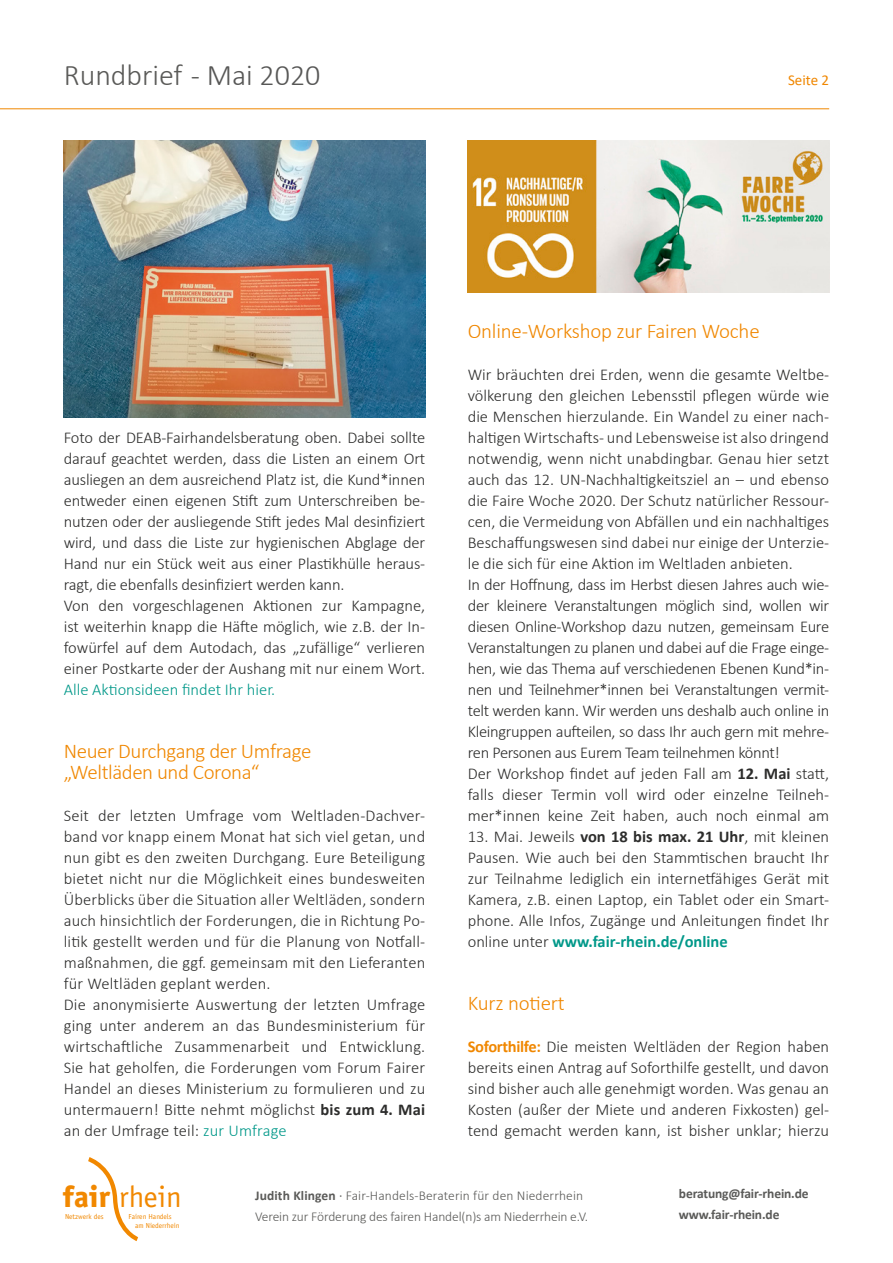
<style>
.page{position:relative;width:893px;height:1263px;background:#fff}
.page>*{position:absolute;margin:0;border:0;box-sizing:border-box;transform-origin:0 0}
.t1{font:300 30px "Calibri";color:#5a5a58}
.t2{font:30px "Officina Sans";color:#f18800}
.t3{font:300 21px/21px "Calibri";letter-spacing:-.02em;color:#f08700}
.t4{font:300 16.5px/21px "Calibri";color:#2d2d2c}
.t5{font:300 16.5px "Calibri";color:#009889}
.t6{font:15px "Calibri";color:#f08700}
.t7{font:300 13.5px/21px "Calibri";letter-spacing:-.01em;color:#5a5a58}
.t8{font:700 13.5px/21px "Calibri";letter-spacing:-.01em;color:#5a5a58}
.t9{font:7.35px/8.9px "Officina Sans";color:#f18800}
.s1{color:#575756}
.s2{font-weight:700}
.s3{color:#009889}
.s4{font-weight:700;color:#009889}
.s5{font-weight:700;color:#f08700}
.s6{font-family:"Officina San ITC";font-weight:800}
.s7{font-weight:400}
</style>
<div class="page">
<svg style="left:88px;top:1157px;width:50px;height:84px"></svg>
<hr style="left:0;top:108px;width:829px;height:1px;background:#f08700">
<img style="left:64px;top:141px;width:361px;height:277px">
<img style="left:468px;top:141px;width:361px;height:152px">
<h1 class="t1" style="left:64px;top:57px;width:258px">Rundbrief - <span class="s1">Mai 2020</span></h1>
<p class="t6" style="left:788px;top:69px;width:43px">Seite 2</p>
<p class="t4" style="left:64px;top:427px;width:363px">Foto der DEAB-Fairhandelsberatung oben. Dabei sollte darauf geachtet werden, dass die Listen an einem Ort ausliegen an dem ausreichend Platz ist, die Kund*innen entweder einen eigenen Stift zum Unterschreiben be&shy;nutzen oder der ausliegende Stift jedes Mal desinfiziert wird, und dass die Liste zur hygienischen Abglage der Hand nur ein Stück weit aus einer Plastikhülle heraus&shy;ragt, die ebenfalls desinfiziert werden kann.<br>Von den vorgeschlagenen Aktionen zur Kampagne, ist weiterhin knapp die Häfte möglich, wie z.B. der In&shy;fowürfel auf dem Autodach, das „zufällige“ verlieren einer Postkarte oder der Aushang mit nur einem Wort.</p>
<p class="t5" style="left:64px;top:679px;width:213px">Alle Aktionsideen findet Ihr hier.</p>
<p class="t3" style="left:64px;top:740px;width:249px">Neuer Durchgang der Umfrage „Weltläden und Corona“</p>
<p class="t4" style="left:64px;top:805px;width:363px">Seit der letzten Umfrage vom Weltladen-Dachver&shy;band vor knapp einem Monat hat sich viel getan, und nun gibt es den zweiten Durchgang. Eure Beteiligung bietet nicht nur die Möglichkeit eines bundesweiten Überblicks über die Situation aller Weltläden, sondern auch hinsichtlich der Forderungen, die in Richtung Po&shy;litik gestellt werden und für die Planung von Notfall&shy;maßnahmen, die ggf. gemeinsam mit den Lieferanten für Weltläden geplant werden.<br>Die anonymisierte Auswertung der letzten Umfrage ging unter anderem an das Bundesministerium für wirtschaftliche Zusammenarbeit und Entwicklung.<br>Sie hat geholfen, die Forderungen vom Forum Fairer Handel an dieses Ministerium zu formulieren und zu untermauern! Bitte nehmt möglichst <span class="s2">bis zum 4. Mai </span>an der Umfrage teil: <span class="s3">zur Umfrage</span></p>
<p class="t3" style="left:468px;top:321px;width:293px">Online-Workshop zur Fairen Woche</p>
<p class="t4" style="left:468px;top:364px;width:363px">Wir bräuchten drei Erden, wenn die gesamte Weltbe&shy;völkerung den gleichen Lebensstil pflegen würde wie die Menschen hierzulande. Ein Wandel zu einer nach&shy;haltigen Wirtschafts- und Lebensweise ist also dringend notwendig, wenn nicht unabdingbar. Genau hier setzt auch das 12. UN-Nachhaltigkeitsziel an – und ebenso die Faire Woche 2020. Der Schutz natürlicher Ressour&shy;cen, die Vermeidung von Abfällen und ein nachhaltiges Beschaffungswesen sind dabei nur einige der Unterzie&shy;le die sich für eine Aktion im Weltladen anbieten.<br>In der Hoffnung, dass im Herbst diesen Jahres auch wie&shy;der kleinere Veranstaltungen möglich sind, wollen wir diesen Online-Workshop dazu nutzen, gemeinsam Eure Veranstaltungen zu planen und dabei auf die Frage einge&shy;hen, wie das Thema auf verschiedenen Ebenen Kund*in&shy;nen und Teilnehmer*innen bei Veranstaltungen vermit&shy;telt werden kann. Wir werden uns deshalb auch online in Kleingruppen aufteilen, so dass Ihr auch gern mit mehre&shy;ren Personen aus Eurem Team teilnehmen könnt!<br>Der Workshop findet auf jeden Fall am <span class="s2">12. Mai</span> statt, falls dieser Termin voll wird oder einzelne Teilneh&shy;mer*innen keine Zeit haben, auch noch einmal am</p>
<p class="t4" style="left:468px;top:826px;width:363px;text-align:justify">13. Mai. Jeweils <span class="s2">von 18 bis max. 21 Uhr</span>, mit kleinen Pausen. Wie auch bei den Stammtischen braucht Ihr zur Teilnahme lediglich ein internetfähiges Gerät mit Kamera, z.B. einen Laptop, ein Tablet oder ein Smart&shy;phone. Alle Infos, Zugänge und Anleitungen findet Ihr online unter <span class="s4">www.fair-rhein.de/online</span></p>
<p class="t3" style="left:468px;top:993px;width:99px">Kurz notiert</p>
<p class="t4" style="left:468px;top:1036px;width:363px;text-align:justify"><span class="s5">Soforthilfe:</span> Die meisten Weltläden der Region haben bereits einen Antrag auf Soforthilfe gestellt, und davon sind bisher auch alle genehmigt worden. Was genau an Kosten (außer der Miete und anderen Fixkosten) gel&shy;tend gemacht werden kann, ist bisher unklar; hierzu</p>
<h1 class="t2" style="left:63px;top:1179px;width:120px"><span class="s6">fair</span> rhein</h1>
<p class="t9" style="left:65px;top:1212px;width:40px">Netzwerk des</p>
<p class="t9" style="left:135px;top:1212px;width:46px;text-indent:-6px">Fairen Handels am Niederrhein</p>
<p class="t7" style="left:255px;top:1185px;width:335px"><span class="s2">Judith Klingen</span> <span class="s7">∙</span> Fair-Handels-Beraterin für den Niederrhein<br>Verein zur Förderung des fairen Handel(n)s am Niederrhein e.V.</p>
<p class="t8" style="left:679px;top:1183px;width:131px">beratung@fair-rhein.de www.fair-rhein.de</p>
</div>
